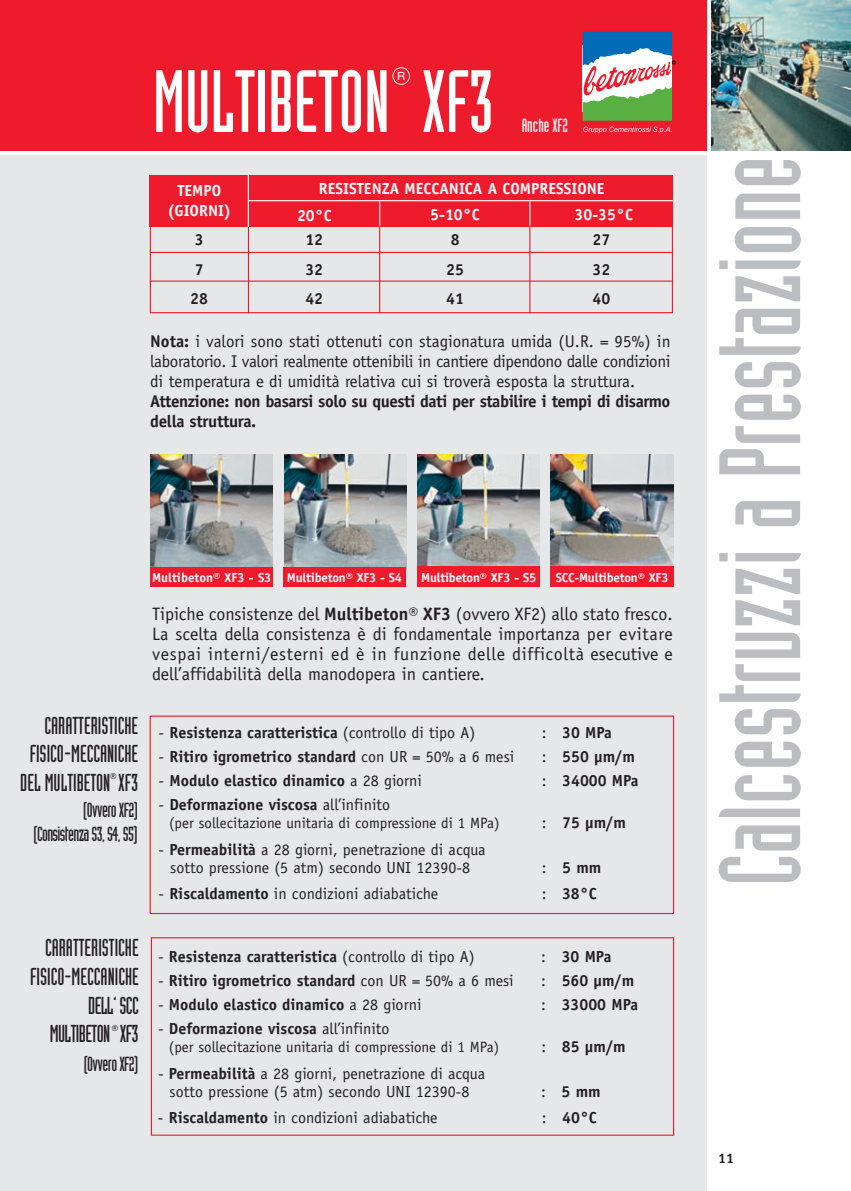
<style>
.page{position:relative;width:851px;height:1191px;background:#fff}
.page>*{position:absolute;margin:0;border:0;box-sizing:border-box;transform-origin:0 0}
.t1{font:113.2px "Industria Solid";color:#bcbdc0}
.t2{font:86.4px "Industria Solid";color:#fff}
.t3{font:24px/28.8px "Industria Solid";color:#231f20;text-align:right}
.t4{font:20px/24px "Industria Solid";letter-spacing:-.03em;color:#231f20;text-align:right}
.t5{font:18.6px "Industria Solid";color:#fff}
.t6{font:18px/20px "Officina Sans";color:#231f20;text-align:justify}
.t7{font:17px/20px "Officina Sans";letter-spacing:-.005em;color:#231f20;text-align:justify}
.t8{font:700 17px/20px "Officina Sans";letter-spacing:-.03em;color:#231f20}
.t9{font:700 16px/29.6px "Officina Sans";color:#231f20}
.t10{font:16px/18px "Officina Sans";color:#231f20;text-align:center}
.t11{font:700 16px/19.2px "Officina Sans";color:#fff;text-align:center}
.t12{font:15px "Officina Sans";color:#231f20}
.t13{font:700 14px "Officina Sans";color:#231f20}
.t14{font:700 13px "Officina Sans";letter-spacing:-.015em;color:#fff}
.t15{font:12.8px "Officina Sans";color:#231f20}
.t16{font:11.4px "Helvetica";color:#fff}
.s1{font-weight:700}
.s2{font-weight:400}
</style>
<div class="page">
<div style="left:0;top:155px;width:706px;height:1036px;background:#e6e7e9"></div>
<div style="left:151px;top:937px;width:523px;height:198px;border:1px solid #ee1b2c"></div>
<div style="left:0;top:1px;width:706px;height:150px;background:#ee1b2c"></div>
<img style="left:151px;top:454px;width:121px;height:113px">
<img style="left:284px;top:454px;width:122px;height:113px">
<img style="left:417px;top:454px;width:122px;height:113px">
<img style="left:550px;top:454px;width:123px;height:113px">
<div style="left:150px;top:715px;width:524px;height:199px;border:1px solid #ee1b2c"></div>
<div style="left:151px;top:567px;width:122px;height:20px;background:#ee1b2c"></div>
<div style="left:284px;top:567px;width:122px;height:20px;background:#ee1b2c"></div>
<div style="left:417px;top:567px;width:122px;height:20px;background:#ee1b2c"></div>
<div style="left:550px;top:567px;width:123px;height:20px;background:#ee1b2c"></div>
<img style="left:711px;top:1px;width:139px;height:150px">
<div style="left:392px;top:67px;width:18px;height:18px;border:2px solid #fff;border-radius:50%"></div>
<div style="left:150px;top:175px;width:523px;height:52px;background:#ee1b2c"></div>
<hr style="left:248px;top:183px;width:1px;height:130px;background:#ee1b2c">
<hr style="left:379px;top:224px;width:1px;height:89px;background:#ee1b2c">
<hr style="left:529px;top:210px;width:1px;height:103px;background:#ee1b2c">
<hr style="left:248px;top:175px;width:1px;height:52px;background:#fff">
<svg style="left:379px;top:201px;width:1px;height:25px"></svg>
<svg style="left:529px;top:201px;width:1px;height:25px"></svg>
<hr style="left:150px;top:252px;width:522px;height:1px;background:#ee1b2c">
<hr style="left:150px;top:280px;width:522px;height:2px;background:#ee1b2c">
<hr style="left:249px;top:200px;width:424px;height:1px;background:#fff">
<svg style="left:582px;top:31px;width:93px;height:90px;background:#90a79e"></svg>
<svg style="left:583px;top:127px;width:88px;height:6px"></svg>
<h2 class="t2" style="left:153px;top:54px;width:342px">MULTIBETON XF3</h2>
<p class="t16" style="left:397px;top:69px;width:10px">R</p>
<p class="t5" style="left:521px;top:115px;width:48px">Anche XF2</p>
<p class="t11" style="left:167px;top:181px;width:65px">TEMPO (GIORNI)</p>
<p class="t11" style="left:319px;top:179px;width:287px">RESISTENZA MECCANICA A COMPRESSIONE</p>
<p class="t9" style="left:190px;top:224px;width:19px">3<br>7<br>28</p>
<p class="t9" style="left:305px;top:224px;width:19px;text-align:justify">12<br>32<br>42</p>
<p class="t9" style="left:446px;top:224px;width:19px">8<br>25<br>41</p>
<p class="t11" style="left:297px;top:206px;width:36px">20°C</p>
<p class="t11" style="left:430px;top:205px;width:51px">5-10°C</p>
<p class="t11" style="left:574px;top:204px;width:60px">30-35°C</p>
<p class="t9" style="left:592px;top:224px;width:19px;text-align:justify">27<br>32<br>40</p>
<p class="t7" style="left:150px;top:331px;width:522px"><span class="s1">Nota:</span> i valori sono stati ottenuti con stagionatura umida (U.R. = 95%) in laboratorio. I valori realmente ottenibili in cantiere dipendono dalle condizioni di temperatura e di umidità relativa cui si troverà esposta la struttura.</p>
<p class="t8" style="left:150px;top:391px;width:521px">Attenzione: non basarsi solo su questi dati per stabilire i tempi di disarmo della struttura.</p>
<h3 class="t3" style="left:20px;top:710px;width:119px">CARATTERISTICHE<br>FISICO-MECCANICHE<br>DEL MULTIBETON XF3</h3>
<p class="t4" style="left:33px;top:798px;width:106px">(Ovvero XF2) (Consistenza S3, S4, S5)</p>
<p class="t15" style="left:110px;top:770px;width:9px">®</p>
<p class="t14" style="left:152px;top:569px;width:121px">Multibeton® XF3 - S3</p>
<p class="t14" style="left:287px;top:569px;width:117px">Multibeton® XF3 - S4</p>
<p class="t14" style="left:421px;top:570px;width:117px">Multibeton® XF3 - S5</p>
<p class="t14" style="left:555px;top:569px;width:114px">SCC-Multibeton® XF3</p>
<p class="t6" style="left:152px;top:603px;width:522px">Tipiche consistenze del <span class="s1">Multibeton® XF3</span> (ovvero XF2) allo stato fresco.<br>La scelta della consistenza è di fondamentale importanza per evitare vespai interni/esterni ed è in funzione delle difficoltà esecutive e dell’affidabilità della manodopera in cantiere.</p>
<p class="t9" style="left:158px;top:718px;width:318px"><span class="s2">-</span> Resistenza caratteristica <span class="s2">(controllo di tipo A)</span></p>
<p class="t9" style="left:541px;top:718px;width:72px"><span class="s2">:</span> 30 MPa</p>
<p class="t9" style="left:159px;top:742px;width:357px"><span class="s2">-</span> Ritiro igrometrico standard <span class="s2">con UR = 50% a 6 mesi</span></p>
<p class="t9" style="left:541px;top:742px;width:94px"><span class="s2">:</span> 550 µm/m</p>
<p class="t9" style="left:159px;top:766px;width:265px"><span class="s2">-</span> Modulo elastico dinamico <span class="s2">a 28 giorni</span></p>
<p class="t9" style="left:542px;top:766px;width:98px"><span class="s2">:</span> 34000 MPa</p>
<p class="t9" style="left:159px;top:790px;width:233px"><span class="s2">-</span> Deformazione viscosa <span class="s2">all’infinito</span></p>
<p class="t12" style="left:169px;top:814px;width:332px">(per sollecitazione unitaria di compressione di 1 MPa)</p>
<p class="t9" style="left:542px;top:808px;width:85px"><span class="s2">:</span> 75 µm/m</p>
<p class="t10" style="left:158px;top:841px;width:328px">- <span class="s1">Permeabilità</span> a 28 giorni, penetrazione di acqua sotto pressione (5 atm) secondo UNI 12390-8</p>
<p class="t9" style="left:541px;top:853px;width:61px"><span class="s2">:</span> 5 mm</p>
<p class="t10" style="left:158px;top:884px;width:281px">- <span class="s1">Riscaldamento</span> in condizioni adiabatiche</p>
<p class="t9" style="left:541px;top:878px;width:57px"><span class="s2">:</span> 38°C</p>
<h3 class="t3" style="left:30px;top:933px;width:110px">CARATTERISTICHE<br>FISICO-MECCANICHE<br>DELL’ SCC<br>MULTIBETON XF3</h3>
<p class="t4" style="left:83px;top:1052px;width:57px">(Ovvero XF2)</p>
<p class="t15" style="left:111px;top:1022px;width:9px">®</p>
<p class="t9" style="left:158px;top:942px;width:318px"><span class="s2">-</span> Resistenza caratteristica <span class="s2">(controllo di tipo A)</span></p>
<p class="t9" style="left:541px;top:942px;width:72px"><span class="s2">:</span> 30 MPa</p>
<p class="t9" style="left:158px;top:966px;width:357px"><span class="s2">-</span> Ritiro igrometrico standard <span class="s2">con UR = 50% a 6 mesi</span></p>
<p class="t9" style="left:541px;top:966px;width:94px"><span class="s2">:</span> 560 µm/m</p>
<p class="t9" style="left:158px;top:990px;width:265px"><span class="s2">-</span> Modulo elastico dinamico <span class="s2">a 28 giorni</span></p>
<p class="t9" style="left:541px;top:990px;width:98px"><span class="s2">:</span> 33000 MPa</p>
<p class="t9" style="left:158px;top:1014px;width:233px"><span class="s2">-</span> Deformazione viscosa <span class="s2">all’infinito</span></p>
<p class="t12" style="left:169px;top:1038px;width:332px">(per sollecitazione unitaria di compressione di 1 MPa)</p>
<p class="t9" style="left:541px;top:1032px;width:85px"><span class="s2">:</span> 85 µm/m</p>
<p class="t10" style="left:158px;top:1065px;width:328px">- <span class="s1">Permeabilità</span> a 28 giorni, penetrazione di acqua sotto pressione (5 atm) secondo UNI 12390-8</p>
<p class="t9" style="left:541px;top:1076px;width:61px"><span class="s2">:</span> 5 mm</p>
<p class="t10" style="left:158px;top:1108px;width:281px">- <span class="s1">Riscaldamento</span> in condizioni adiabatiche</p>
<p class="t9" style="left:541px;top:1102px;width:57px"><span class="s2">:</span> 40°C</p>
<h1 class="t1" style="left:698px;top:886px;width:732px;rotate:-90deg">Calcestruzzi a Prestazione</h1>
<p class="t13" style="left:718px;top:1149px;width:17px">11</p>
</div>
